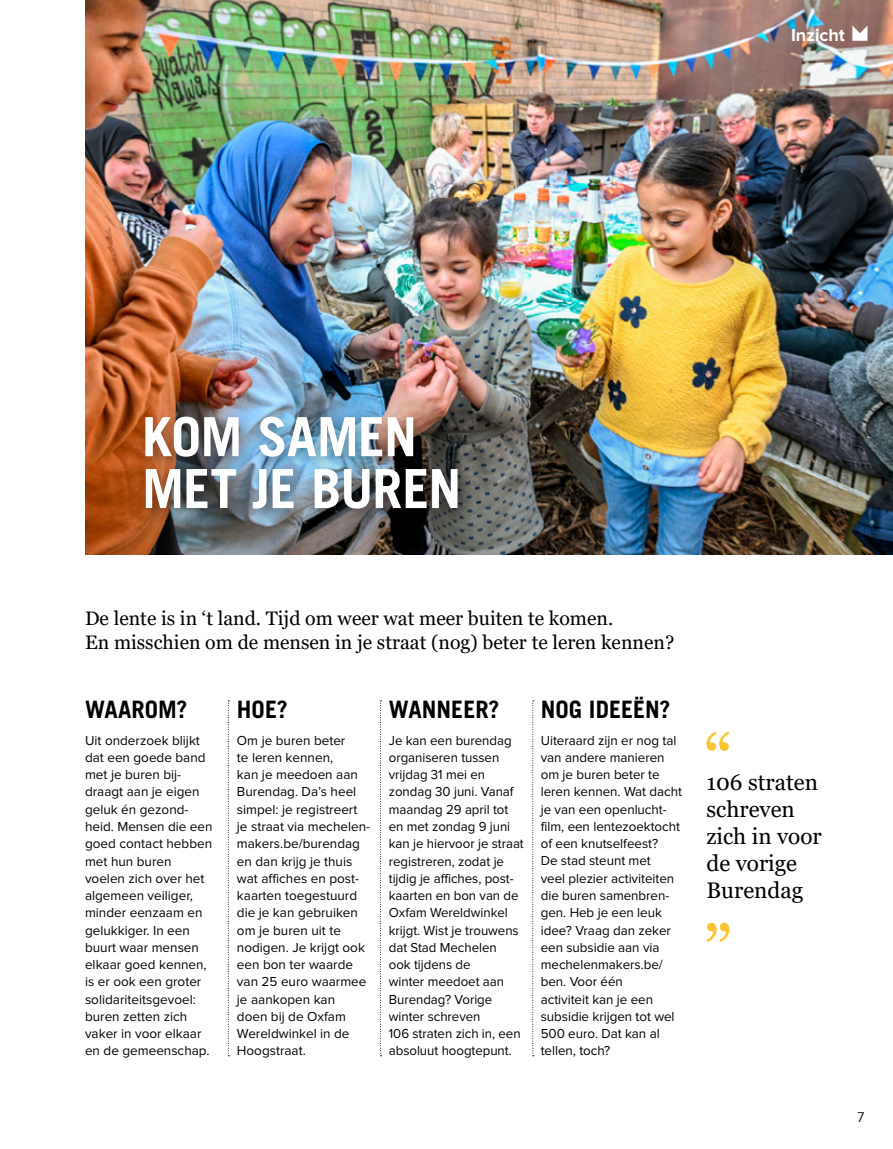
<style>
.page{position:relative;width:893px;height:1149px;background:#fff}
.page>*{position:absolute;margin:0;border:0;box-sizing:border-box;transform-origin:0 0}
.t1{font:700 54px/51.9px "Trade Gothic LT Std";letter-spacing:-.015em;color:#fff}
.t2{font:700 24px "Trade Gothic LT Std";color:#000}
.t3{font:22.5px/27px "Georgia";color:#000}
.t4{font:19.5px/24px "Georgia";color:#000}
.t5{font:700 18px "Proxima Nova";color:#fff}
.t6{font:13.5px/17.2px "Proxima Nova";letter-spacing:-.005em;color:#000}
.t7{font:13.5px "Trade Gothic LT Std";color:#000}
</style>
<div class="page">
<img style="left:85px;top:0;width:808px;height:554px">
<div style="left:137px;top:410px;width:336px;height:115px;background:#000;opacity:.4"></div>
<svg style="left:228px;top:700px;width:1px;height:354px"></svg>
<svg style="left:380px;top:700px;width:2px;height:354px"></svg>
<svg style="left:532px;top:700px;width:2px;height:354px"></svg>
<svg style="left:706px;top:922px;width:23px;height:19px"></svg>
<svg style="left:706px;top:731px;width:23px;height:19px"></svg>
<svg style="left:852px;top:26px;width:15px;height:15px"></svg>
<h3 class="t5" style="left:791px;top:24px;width:56px">Inzicht</h3>
<h1 class="t1" style="left:142px;top:410px;width:321px">KOM SAMEN<br>MET JE BUREN</h1>
<h3 class="t4" style="left:85px;top:607px;width:591px">De lente is in ‘t land. Tijd om weer wat meer buiten te komen.<br>En misschien om de mensen in je straat (nog) beter te leren kennen?</h3>
<h2 class="t2" style="left:85px;top:694px;width:104px">WAAROM?</h2>
<p class="t6" style="left:85px;top:731px;width:129px">Uit onderzoek blijkt dat een goede band met je buren bij&shy;draagt aan je eigen geluk én gezond&shy;heid. Mensen die een goed contact hebben met hun buren voelen zich over het algemeen veiliger, minder eenzaam en gelukkiger. In een buurt waar mensen elkaar goed kennen, is er ook een groter solidariteitsgevoel: buren zetten zich vaker in voor elkaar en de gemeenschap.</p>
<h2 class="t2" style="left:237px;top:694px;width:52px">HOE?</h2>
<p class="t6" style="left:237px;top:731px;width:135px">Om je buren beter<br>te leren kennen,<br>kan je meedoen aan<br>Burendag. Da’s heel simpel: je registreert je straat via mechelen&shy;makers.be/burendag en dan krijg je thuis wat affiches en post&shy;kaarten toegestuurd die je kan gebruiken om je buren uit te nodigen. Je krijgt ook een bon ter waarde van 25 euro waarmee je aankopen kan<br>doen bij de Oxfam<br>Wereldwinkel in de<br>Hoogstraat.</p>
<h2 class="t2" style="left:389px;top:694px;width:112px">WANNEER?</h2>
<p class="t6" style="left:389px;top:731px;width:137px">Je kan een burendag organiseren tussen vrijdag 31 mei en zondag 30 juni. Vanaf maandag 29 april tot en met zondag 9 juni kan je hiervoor je straat registreren, zodat je tijdig je affiches, post&shy;kaarten en bon van de<br>Oxfam Wereldwinkel krijgt. Wist je trouwens dat Stad Mechelen<br>ook tijdens de<br>winter meedoet aan<br>Burendag? Vorige winter schreven<br>106 straten zich in, een absoluut hoogtepunt.</p>
<h2 class="t2" style="left:541px;top:694px;width:131px">NOG IDEEËN?</h2>
<p class="t6" style="left:541px;top:731px;width:143px">Uiteraard zijn er nog tal van andere manieren om je buren beter te leren kennen. Wat dacht je van een openlucht&shy;film, een lentezoektocht of een knutselfeest?<br>De stad steunt met<br>veel plezier activiteiten die buren samenbren&shy;gen. Heb je een leuk idee? Vraag dan zeker een subsidie aan via mechelenmakers.be/ ben. Voor één<br>activiteit kan je een subsidie krijgen tot wel<br>500 euro. Dat kan al tellen, toch?</p>
<h3 class="t3" style="left:706px;top:768px;width:117px">106 straten schreven zich in voor de vorige<br>Burendag</h3>
<p class="t7" style="left:857px;top:1108px;width:10px">7</p>
</div>
